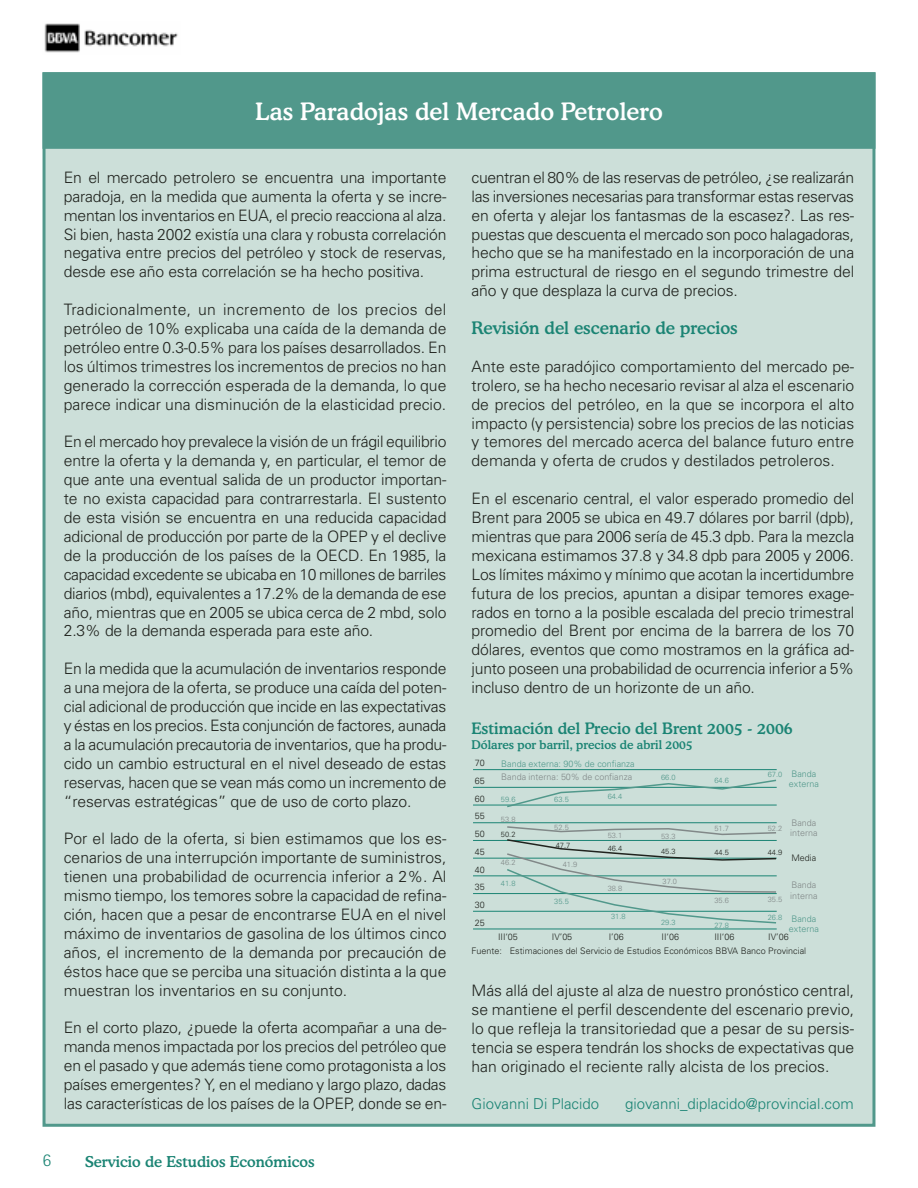
<style>
.page{position:relative;width:918px;height:1188px;background:#fff}
.page>*{position:absolute;margin:0;border:0;box-sizing:border-box;transform-origin:0 0}
.t1{font:500 24px "Cooper BT";color:#fff}
.t2{font:300 18px "Rotis Sans Serif";color:#1b8474}
.t3{font:500 17.25px "Cooper BT";color:#1b8474}
.t4{font:300 15.75px/18.9px "Univers";letter-spacing:-.01em;color:#20231e;text-align:justify}
.t5{font:500 15.75px "Cooper BT";color:#1b8474}
.t6{font:300 15px "Univers";color:#1b8474}
.t7{font:500 15px "Cooper BT";color:#1b8474}
.t8{font:500 12px "Cooper BT";color:#1b8474}
.t9{font:300 9px "Univers";color:#20231e}
.t10{font:300 9px/10.5px "Univers";color:#51988b}
.t11{font:300 9px/10.5px "Univers";color:#818888}
.t12{font:300 7.5px "Univers";color:#51988b}
.t13{font:300 7.5px "Univers";color:#818888}
.t14{font:300 7.5px "Univers";color:#20231e}
</style>
<div class="page">
<img style="left:44px;top:23px;width:134px;height:30px">
<div style="left:44px;top:74px;width:830px;height:1051px;background:#ccdfd9"></div>
<div style="left:46px;top:75px;width:826px;height:71px;background:#51988b"></div>
<div style="left:43px;top:72px;width:832px;height:77px;border:6px solid #51988b"></div>
<hr style="left:473px;top:929px;width:304px;height:1px;background:#1b8474">
<hr style="left:473px;top:911px;width:304px;height:1px;background:#1b8474">
<hr style="left:473px;top:893px;width:304px;height:1px;background:#1b8474">
<hr style="left:473px;top:876px;width:304px;height:1px;background:#1b8474">
<hr style="left:473px;top:858px;width:304px;height:1px;background:#1b8474">
<hr style="left:473px;top:840px;width:304px;height:1px;background:#1b8474">
<hr style="left:473px;top:822px;width:304px;height:1px;background:#1b8474">
<hr style="left:473px;top:805px;width:304px;height:1px;background:#1b8474">
<hr style="left:473px;top:787px;width:304px;height:1px;background:#1b8474">
<hr style="left:473px;top:769px;width:304px;height:1px;background:#1b8474">
<svg style="left:505px;top:779px;width:272px;height:145px"></svg>
<h1 class="t1" style="left:255px;top:103px;width:409px">Las Paradojas del Mercado Petrolero</h1>
<p class="t4" style="left:64px;top:169px;width:384px">En el mercado petrolero se encuentra una importante paradoja, en la medida que aumenta la oferta y se incre&shy;mentan los inventarios en EUA, el precio reacciona al alza.<br>Si bien, hasta 2002 existía una clara y robusta correlación negativa entre precios del petróleo y stock de reservas, desde ese año esta correlación se ha hecho positiva.</p>
<p class="t4" style="left:64px;top:301px;width:384px">Tradicionalmente, un incremento de los precios del petróleo de 10% explicaba una caída de la demanda de petróleo entre 0.3-0.5% para los países desarrollados. En los últimos trimestres los incrementos de precios no han generado la corrección esperada de la demanda, lo que parece indicar una disminución de la elasticidad precio.</p>
<p class="t4" style="left:64px;top:434px;width:384px">En el mercado hoy prevalece la visión de un frágil equilibrio entre la oferta y la demanda y, en particular, el temor de que ante una eventual salida de un productor importan&shy;te no exista capacidad para contrarrestarla. El sustento de esta visión se encuentra en una reducida capacidad adicional de producción por parte de la OPEP y el declive de la producción de los países de la OECD. En 1985, la capacidad excedente se ubicaba en 10 millones de barriles diarios (mbd), equivalentes a 17.2% de la demanda de ese año, mientras que en 2005 se ubica cerca de 2 mbd, solo 2.3% de la demanda esperada para este año.</p>
<p class="t4" style="left:64px;top:661px;width:384px">En la medida que la acumulación de inventarios responde a una mejora de la oferta, se produce una caída del poten&shy;cial adicional de producción que incide en las expectativas y éstas en los precios. Esta conjunción de factores, aunada a la acumulación precautoria de inventarios, que ha produ&shy;cido un cambio estructural en el nivel deseado de estas reservas, hacen que se vean más como un incremento de “reservas estratégicas” que de uso de corto plazo.</p>
<p class="t4" style="left:64px;top:831px;width:384px">Por el lado de la oferta, si bien estimamos que los es&shy;cenarios de una interrupción importante de suministros, tienen una probabilidad de ocurrencia inferior a 2%. Al mismo tiempo, los temores sobre la capacidad de refina&shy;ción, hacen que a pesar de encontrarse EUA en el nivel máximo de inventarios de gasolina de los últimos cinco años, el incremento de la demanda por precaución de éstos hace que se perciba una situación distinta a la que muestran los inventarios en su conjunto.</p>
<p class="t4" style="left:64px;top:1020px;width:384px">En el corto plazo, ¿puede la oferta acompañar a una de&shy;manda menos impactada por los precios del petróleo que en el pasado y que además tiene como protagonista a los países emergentes? Y, en el mediano y largo plazo, dadas las características de los países de la OPEP, donde se en-</p>
<p class="t2" style="left:43px;top:1154px;width:10px">6</p>
<p class="t7" style="left:85px;top:1156px;width:231px">Servicio de Estudios Económicos</p>
<p class="t4" style="left:472px;top:169px;width:384px">cuentran el 80% de las reservas de petróleo, ¿se realizarán las inversiones necesarias para transformar estas reservas en oferta y alejar los fantasmas de la escasez?. Las res&shy;puestas que descuenta el mercado son poco halagadoras, hecho que se ha manifestado en la incorporación de una prima estructural de riesgo en el segundo trimestre del año y que desplaza la curva de precios.</p>
<p class="t3" style="left:472px;top:322px;width:268px">Revisión del escenario de precios</p>
<p class="t4" style="left:472px;top:358px;width:384px">Ante este paradójico comportamiento del mercado pe&shy;trolero, se ha hecho necesario revisar al alza el escenario de precios del petróleo, en la que se incorpora el alto impacto (y persistencia) sobre los precios de las noticias y temores del mercado acerca del balance futuro entre demanda y oferta de crudos y destilados petroleros.</p>
<p class="t4" style="left:472px;top:490px;width:384px">En el escenario central, el valor esperado promedio del Brent para 2005 se ubica en 49.7 dólares por barril (dpb), mientras que para 2006 sería de 45.3 dpb. Para la mezcla mexicana estimamos 37.8 y 34.8 dpb para 2005 y 2006.<br>Los límites máximo y mínimo que acotan la incertidumbre futura de los precios, apuntan a disipar temores exage&shy;rados en torno a la posible escalada del precio trimestral promedio del Brent por encima de la barrera de los 70 dólares, eventos que como mostramos en la gráfica ad&shy;junto poseen una probabilidad de ocurrencia inferior a 5% incluso dentro de un horizonte de un año.</p>
<p class="t5" style="left:472px;top:723px;width:323px">Estimación del Precio del Brent 2005 - 2006</p>
<p class="t8" style="left:472px;top:740px;width:223px">Dólares por barril, precios de abril 2005</p>
<p class="t9" style="left:475px;top:760px;width:11px">70</p>
<p class="t10" style="left:501px;top:759px;width:135px">Banda externa: 90% de confianza</p>
<p class="t9" style="left:475px;top:778px;width:11px">65</p>
<p class="t9" style="left:475px;top:795px;width:11px">60</p>
<p class="t9" style="left:475px;top:813px;width:11px">55</p>
<p class="t9" style="left:475px;top:831px;width:11px">50</p>
<p class="t11" style="left:501px;top:772px;width:132px">Banda interna: 50% de confianza</p>
<p class="t10" style="left:789px;top:769px;width:31px">Banda externa</p>
<p class="t11" style="left:790px;top:818px;width:29px">Banda interna</p>
<p class="t12" style="left:768px;top:772px;width:16px">67.0</p>
<p class="t12" style="left:661px;top:774px;width:16px">66.0</p>
<p class="t12" style="left:714px;top:778px;width:16px">64.6</p>
<p class="t12" style="left:608px;top:793px;width:16px">64.4</p>
<p class="t12" style="left:501px;top:796px;width:16px">59.6</p>
<p class="t12" style="left:554px;top:797px;width:16px">63.5</p>
<p class="t13" style="left:501px;top:816px;width:16px">53.8</p>
<p class="t13" style="left:554px;top:824px;width:16px">52.5</p>
<p class="t13" style="left:714px;top:826px;width:16px">51.7</p>
<p class="t13" style="left:768px;top:825px;width:16px">52.2</p>
<p class="t14" style="left:501px;top:832px;width:16px">50.2</p>
<p class="t13" style="left:608px;top:832px;width:16px">53.1</p>
<p class="t13" style="left:661px;top:833px;width:16px">53.3</p>
<p class="t9" style="left:475px;top:848px;width:11px">45</p>
<p class="t9" style="left:475px;top:866px;width:11px">40</p>
<p class="t14" style="left:556px;top:842px;width:16px">47.7</p>
<p class="t13" style="left:501px;top:860px;width:16px">46.2</p>
<p class="t13" style="left:563px;top:861px;width:16px">41.9</p>
<p class="t14" style="left:608px;top:845px;width:16px">46.4</p>
<p class="t14" style="left:661px;top:848px;width:16px">45.3</p>
<p class="t14" style="left:714px;top:850px;width:16px">44.5</p>
<p class="t14" style="left:768px;top:850px;width:16px">44.9</p>
<p class="t9" style="left:791px;top:855px;width:26px">Media</p>
<p class="t9" style="left:475px;top:884px;width:11px">35</p>
<p class="t9" style="left:475px;top:902px;width:11px">30</p>
<p class="t12" style="left:501px;top:880px;width:16px">41.8</p>
<p class="t12" style="left:554px;top:899px;width:16px">35.5</p>
<p class="t13" style="left:608px;top:886px;width:16px">38.8</p>
<p class="t13" style="left:663px;top:879px;width:16px">37.0</p>
<p class="t13" style="left:714px;top:897px;width:16px">35.6</p>
<p class="t13" style="left:768px;top:897px;width:16px">35.5</p>
<p class="t11" style="left:790px;top:881px;width:29px">Banda interna</p>
<p class="t9" style="left:475px;top:919px;width:11px">25</p>
<p class="t12" style="left:611px;top:913px;width:16px">31.8</p>
<p class="t12" style="left:768px;top:915px;width:16px">26.8</p>
<p class="t10" style="left:789px;top:914px;width:31px">Banda externa</p>
<p class="t12" style="left:661px;top:920px;width:16px">29.3</p>
<p class="t12" style="left:714px;top:922px;width:16px">27.8</p>
<p class="t9" style="left:498px;top:934px;width:21px">III‘05</p>
<p class="t9" style="left:552px;top:934px;width:22px">IV’05</p>
<p class="t9" style="left:609px;top:934px;width:16px">I’06</p>
<p class="t9" style="left:662px;top:934px;width:19px">II‘06</p>
<p class="t9" style="left:714px;top:934px;width:21px">III‘06</p>
<p class="t9" style="left:768px;top:934px;width:22px">IV’06</p>
<p class="t9" style="left:472px;top:948px;width:336px">Fuente: Estimaciones del Servicio de Estudios Económicos BBVA Banco Provincial</p>
<p class="t4" style="left:472px;top:983px;width:384px">Más allá del ajuste al alza de nuestro pronóstico central, se mantiene el perfil descendente del escenario previo, lo que refleja la transitoriedad que a pesar de su persis&shy;tencia se espera tendrán los shocks de expectativas que han originado el reciente rally alcista de los precios.</p>
<p class="t6" style="left:472px;top:1098px;width:129px">Giovanni Di Placido</p>
<p class="t6" style="left:625px;top:1098px;width:230px">giovanni_diplacido@provincial.com</p>
</div>
